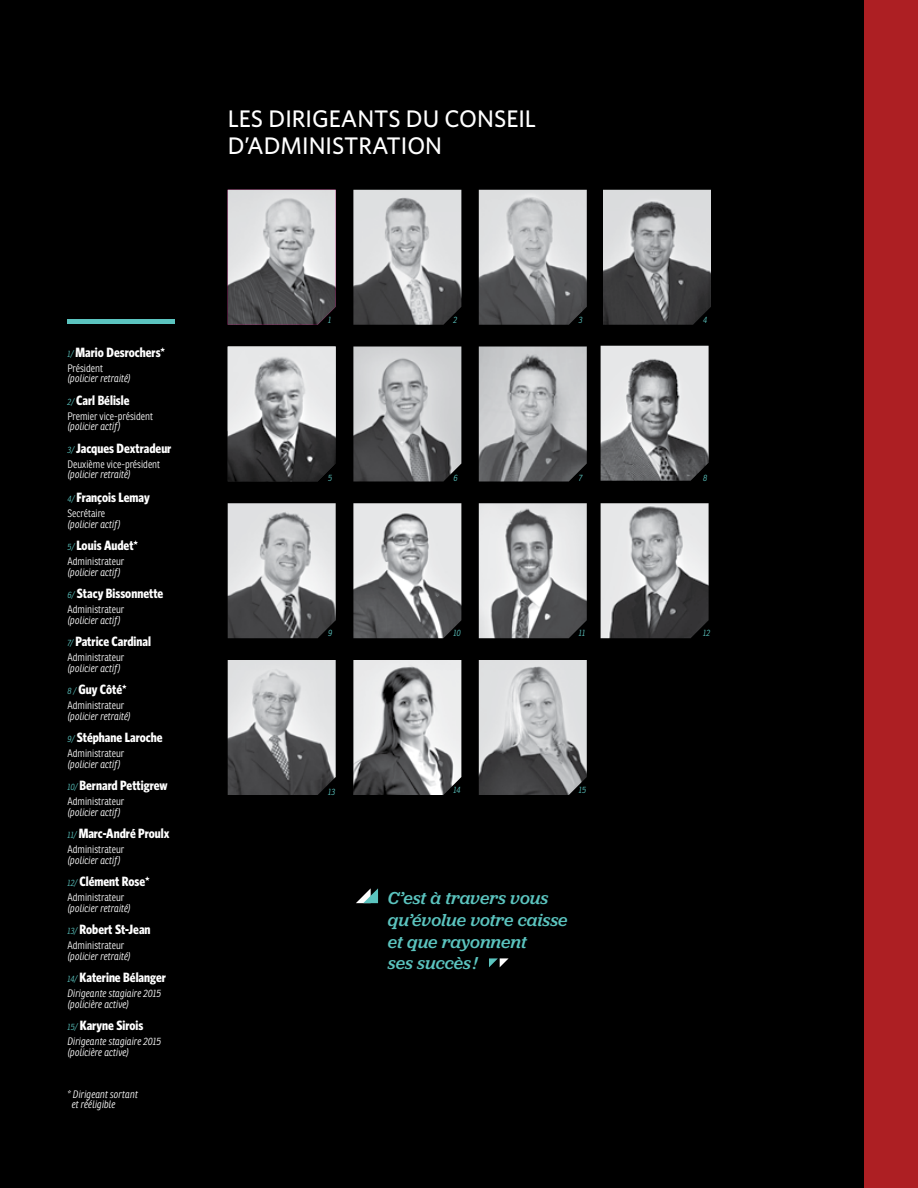
<style>
.page{position:relative;width:918px;height:1188px;background:#000}
.page>*{position:absolute;margin:0;border:0;box-sizing:border-box;transform-origin:0 0}
.t1{font:500 24px/27px "Whitney HTF";color:#fff}
.t2{font:italic 18px/21.6px "Jubilat";color:#5bc4bf}
.t3{font:700 condensed 13.5px "Whitney HTF";color:#fff}
.t4{font:italic 300 10.5px/10.5px "Ronnia Cond";color:#fff}
.t5{font:300 10.5px "Ronnia Cond";color:#fff}
.t6{font:italic 300 9px "Ronnia Cond";color:#5bc4bf}
.s1{font-family:"Ronnia Cond";font-weight:300;font-style:italic;font-stretch:normal;font-size:9px;color:#5bc4bf}
</style>
<div class="page">
<img style="left:228px;top:660px;width:108px;height:135px">
<div style="left:864px;top:0;width:54px;height:1188px;background:#ad1f23"></div>
<img style="left:228px;top:346px;width:108px;height:136px">
<img style="left:479px;top:190px;width:108px;height:135px">
<img style="left:479px;top:503px;width:108px;height:135px">
<img style="left:479px;top:660px;width:108px;height:135px">
<img style="left:353px;top:190px;width:108px;height:135px">
<img style="left:479px;top:346px;width:108px;height:136px">
<img style="left:228px;top:503px;width:108px;height:135px">
<img style="left:601px;top:346px;width:108px;height:135px">
<img style="left:353px;top:503px;width:108px;height:135px">
<img style="left:353px;top:660px;width:108px;height:135px">
<img style="left:603px;top:190px;width:108px;height:135px">
<img style="left:228px;top:190px;width:108px;height:135px">
<img style="left:353px;top:346px;width:108px;height:136px">
<hr style="left:68px;top:319px;width:108px;height:4px;background:#5bc4bf">
<svg style="left:489px;top:958px;width:20px;height:9px"></svg>
<svg style="left:356px;top:888px;width:22px;height:15px"></svg>
<img style="left:601px;top:503px;width:108px;height:135px">
<h1 class="t1" style="left:228px;top:105px;width:310px">LES DIRIGEANTS DU CONSEIL<br>D’ADMINISTRATION</h1>
<p class="t3" style="left:68px;top:344px;width:99px"><span class="s1">1/</span> Mario Desrochers*</p>
<p class="t5" style="left:68px;top:362px;width:37px">Président</p>
<p class="t4" style="left:68px;top:373px;width:65px">(policier retraité)</p>
<p class="t3" style="left:68px;top:392px;width:64px"><span class="s1">2/</span> Carl Bélisle</p>
<p class="t5" style="left:68px;top:410px;width:87px">Premier vice-président</p>
<p class="t4" style="left:68px;top:421px;width:55px">(policier actif)</p>
<p class="t3" style="left:68px;top:440px;width:105px"><span class="s1">3/</span> Jacques Dextradeur</p>
<p class="t5" style="left:68px;top:458px;width:94px">Deuxième vice-président</p>
<p class="t4" style="left:68px;top:469px;width:65px">(policier retraité)</p>
<p class="t3" style="left:68px;top:490px;width:84px"><span class="s1">4/</span> François Lemay</p>
<p class="t5" style="left:68px;top:507px;width:39px">Secrétaire</p>
<p class="t4" style="left:68px;top:519px;width:55px">(policier actif)</p>
<p class="t3" style="left:68px;top:538px;width:72px"><span class="s1">5/</span> Louis Audet*</p>
<p class="t5" style="left:68px;top:555px;width:58px">Administrateur</p>
<p class="t4" style="left:68px;top:567px;width:55px">(policier actif)</p>
<p class="t3" style="left:68px;top:586px;width:97px"><span class="s1">6/</span> Stacy Bissonnette</p>
<p class="t5" style="left:68px;top:603px;width:58px">Administrateur</p>
<p class="t4" style="left:68px;top:615px;width:55px">(policier actif)</p>
<p class="t3" style="left:68px;top:634px;width:85px"><span class="s1">7/</span> Patrice Cardinal</p>
<p class="t5" style="left:67px;top:651px;width:58px">Administrateur</p>
<p class="t4" style="left:67px;top:663px;width:55px">(policier actif)</p>
<p class="t3" style="left:68px;top:682px;width:61px"><span class="s1">8 /</span> Guy Côté*</p>
<p class="t5" style="left:68px;top:699px;width:58px">Administrateur</p>
<p class="t4" style="left:68px;top:711px;width:65px">(policier retraité)</p>
<p class="t3" style="left:68px;top:730px;width:96px"><span class="s1">9/</span> Stéphane Laroche</p>
<p class="t5" style="left:68px;top:747px;width:58px">Administrateur</p>
<p class="t4" style="left:68px;top:759px;width:55px">(policier actif)</p>
<p class="t3" style="left:68px;top:778px;width:102px"><span class="s1">10/</span> Bernard Pettigrew</p>
<p class="t5" style="left:68px;top:795px;width:58px">Administrateur</p>
<p class="t4" style="left:68px;top:807px;width:55px">(policier actif)</p>
<p class="t3" style="left:68px;top:826px;width:103px"><span class="s1">11/</span> Marc-André Proulx</p>
<p class="t5" style="left:68px;top:843px;width:58px">Administrateur</p>
<p class="t4" style="left:68px;top:855px;width:55px">(policier actif)</p>
<p class="t3" style="left:68px;top:874px;width:84px"><span class="s1">12/</span> Clément Rose*</p>
<p class="t5" style="left:68px;top:891px;width:58px">Administrateur</p>
<p class="t4" style="left:68px;top:903px;width:65px">(policier retraité)</p>
<p class="t3" style="left:68px;top:922px;width:85px"><span class="s1">13/</span> Robert St-Jean</p>
<p class="t5" style="left:68px;top:939px;width:58px">Administrateur</p>
<p class="t4" style="left:68px;top:951px;width:65px">(policier retraité)</p>
<p class="t3" style="left:68px;top:970px;width:100px"><span class="s1">14/</span> Katerine Bélanger</p>
<p class="t4" style="left:68px;top:988px;width:95px">Dirigeante stagiaire 2015 (policière active)</p>
<p class="t3" style="left:68px;top:1018px;width:77px"><span class="s1">15/</span> Karyne Sirois</p>
<p class="t4" style="left:68px;top:1036px;width:95px">Dirigeante stagiaire 2015 (policière active)</p>
<p class="t4" style="left:72px;top:1089px;width:68px;text-indent:-4px">* Dirigeant sortant et rééligible</p>
<p class="t6" style="left:328px;top:315px;width:5px">1</p>
<p class="t6" style="left:454px;top:315px;width:5px">2</p>
<p class="t6" style="left:579px;top:315px;width:5px">3</p>
<p class="t6" style="left:328px;top:472px;width:6px">5</p>
<p class="t6" style="left:328px;top:628px;width:6px">9</p>
<p class="t6" style="left:454px;top:472px;width:6px">6</p>
<p class="t6" style="left:454px;top:628px;width:9px">10</p>
<p class="t6" style="left:579px;top:472px;width:5px">7</p>
<p class="t6" style="left:579px;top:628px;width:8px">11</p>
<p class="t6" style="left:328px;top:786px;width:9px">13</p>
<p class="t6" style="left:454px;top:784px;width:9px">14</p>
<p class="t6" style="left:579px;top:784px;width:9px">15</p>
<h2 class="t2" style="left:388px;top:888px;width:181px">C’est à travers vous qu’évolue votre caisse et que rayonnent<br>ses succès !</h2>
<p class="t6" style="left:703px;top:315px;width:6px">4</p>
<p class="t6" style="left:703px;top:472px;width:6px">8</p>
<p class="t6" style="left:703px;top:628px;width:9px">12</p>
</div>
